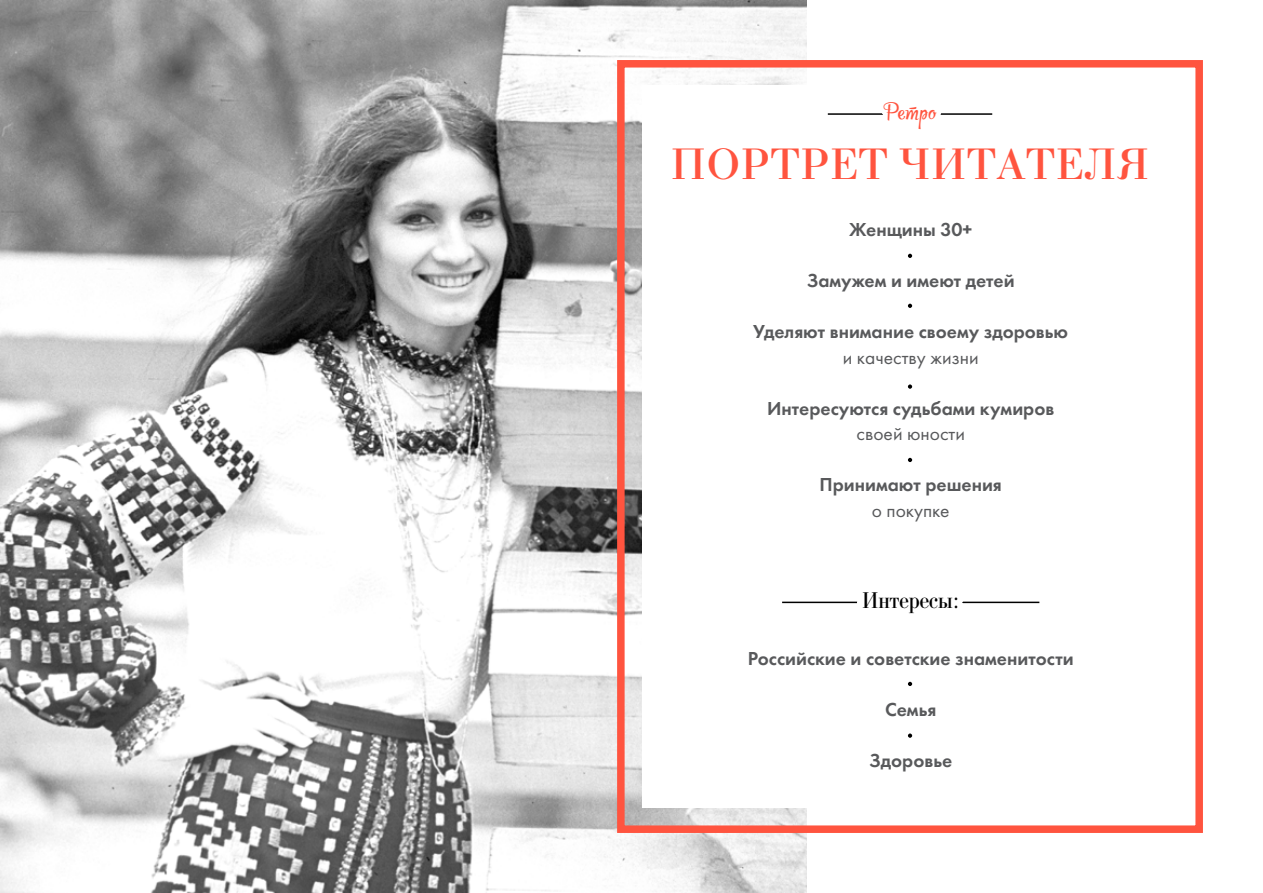
<style>
.page{position:relative;width:1263px;height:893px;background:#fff}
.page>*{position:absolute;margin:0;border:0;box-sizing:border-box;transform-origin:0 0}
.t1{font:46.5px "Bodoni";letter-spacing:.01em;color:#ff543f}
.t2{font:24px "Bodoni";color:#000;scale:.9 1}
.t3{font:600 19.5px "Futura PT";color:#58595b}
.t4{font:19.5px "Futura PT";color:#58595b}
.t5{font:18px "Rupster Script Free";color:#ff543f}
</style>
<div class="page">
<img style="left:0;top:0;width:806px;height:893px">
<div style="left:642px;top:85px;width:536px;height:723px;background:#fff"></div>
<div style="left:617px;top:60px;width:586px;height:773px;border:8px solid #ff543f"></div>
<hr style="left:828px;top:113px;width:164px;height:2px;background:#000">
<svg style="left:873px;top:113px;width:74px;height:2px"></svg>
<svg style="left:908px;top:304px;width:4px;height:4px"></svg>
<svg style="left:908px;top:254px;width:4px;height:4px"></svg>
<svg style="left:908px;top:384px;width:4px;height:5px"></svg>
<svg style="left:908px;top:458px;width:4px;height:4px"></svg>
<svg style="left:908px;top:733px;width:4px;height:5px"></svg>
<svg style="left:908px;top:682px;width:4px;height:4px"></svg>
<hr style="left:782px;top:602px;width:257px;height:1px;background:#000">
<svg style="left:851px;top:601px;width:113px;height:3px"></svg>
<div style="left:949px;top:591px;width:14px;height:15px;border:12px solid #fff;border-radius:50%"></div>
<div style="left:949px;top:599px;width:14px;height:15px;border:12px solid #fff;border-radius:50%"></div>
<p class="t5" style="left:883px;top:102px;width:54px">Ретро</p>
<h1 class="t1" style="left:671px;top:137px;width:480px">ПОРТРЕТ ЧИТАТЕЛЯ</h1>
<p class="t3" style="left:849px;top:217px;width:125px">Женщины 30+</p>
<p class="t3" style="left:807px;top:268px;width:209px">Замужем и имеют детей</p>
<p class="t3" style="left:753px;top:319px;width:316px">Уделяют внимание своему здоровью</p>
<p class="t4" style="left:843px;top:345px;width:137px">и качеству жизни</p>
<p class="t3" style="left:767px;top:396px;width:289px">Интересуются судьбами кумиров</p>
<p class="t4" style="left:856px;top:422px;width:110px">своей юности</p>
<p class="t3" style="left:819px;top:472px;width:184px">Принимают решения</p>
<p class="t4" style="left:872px;top:498px;width:79px">о покупке</p>
<p class="t2" style="left:862px;top:586px;width:110px">Интересы:</p>
<p class="t3" style="left:748px;top:646px;width:327px">Российские и советские знаменитости</p>
<p class="t3" style="left:885px;top:697px;width:53px">Семья</p>
<p class="t3" style="left:869px;top:748px;width:85px">Здоровье</p>
</div>
